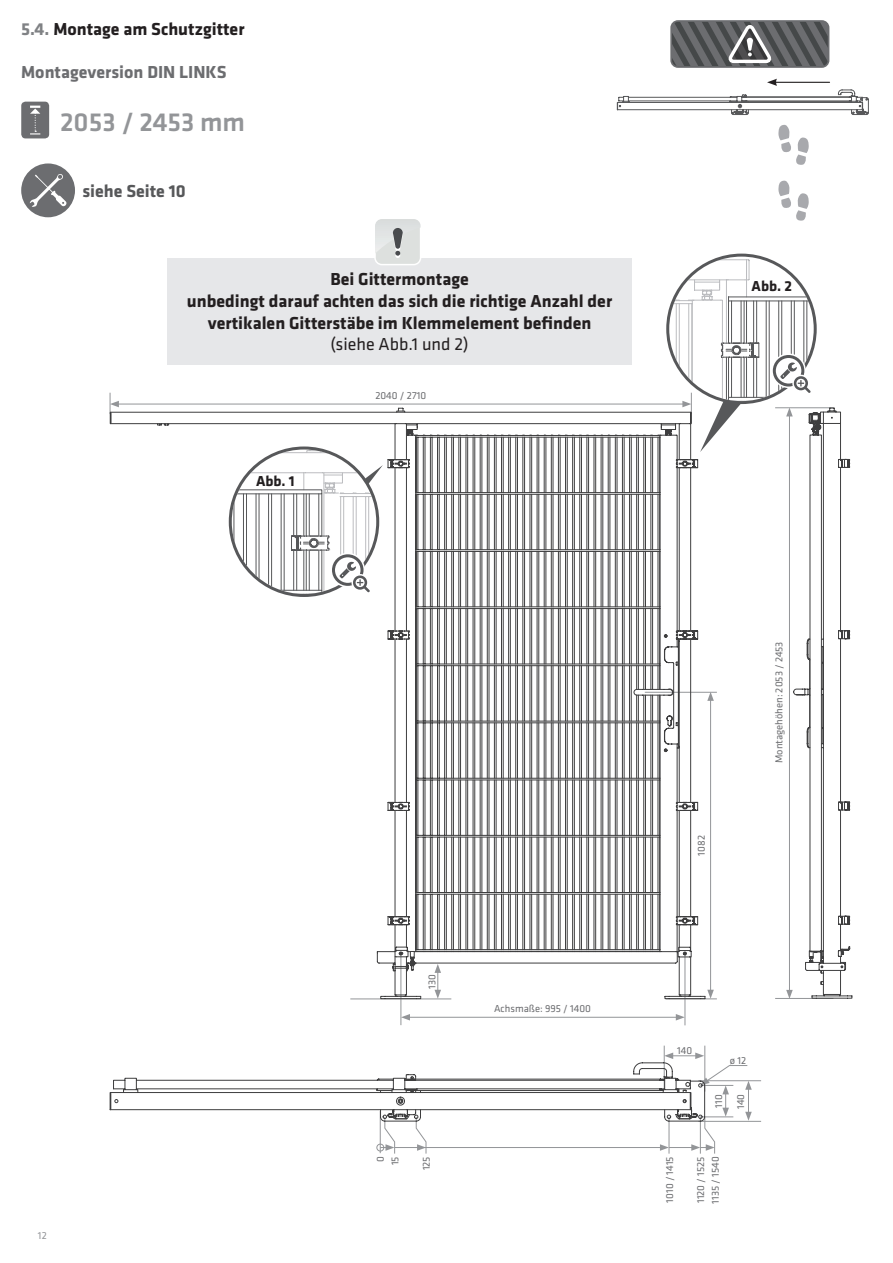
<style>
.page{position:relative;width:893px;height:1263px;background:#fff}
.page>*{position:absolute;margin:0;border:0;box-sizing:border-box;transform-origin:0 0}
.t1{font:500 27px "Klavika";color:#939598}
.t2{font:700 18px/21.6px "Klavika";color:#231f20;text-align:center}
.t3{font:700 18px "Klavika";color:#6c6d70}
.t4{font:18px "Klavika";color:#231f20}
.t5{font:700 18px "Klavika";color:#57585a}
.t6{font:700 15px "Klavika";color:#231f20}
.t7{font:10.5px/14.7px "Klavika";color:#6c6d70}
.t8{font:10.5px "Klavika";color:#939598}
.s1{color:#808285}
</style>
<div class="page">
<hr style="left:408px;top:1017px;width:270px;height:1px;background:#939598">
<svg style="left:676px;top:1014px;width:9px;height:6px"></svg>
<svg style="left:402px;top:1014px;width:8px;height:6px"></svg>
<hr style="left:116px;top:404px;width:569px;height:1px;background:#939598">
<hr style="left:350px;top:999px;width:101px;height:1px;background:#939598">
<hr style="left:401px;top:954px;width:1px;height:71px;background:#939598">
<svg style="left:110px;top:393px;width:9px;height:14px"></svg>
<hr style="left:685px;top:954px;width:1px;height:71px;background:#939598">
<hr style="left:698px;top:1121px;width:63px;height:1px;background:#939598">
<hr style="left:705px;top:1046px;width:1px;height:45px;background:#939598">
<hr style="left:698px;top:1080px;width:63px;height:1px;background:#939598">
<hr style="left:664px;top:1046px;width:1px;height:43px;background:#939598">
<div style="left:21px;top:102px;width:28px;height:36px;background:#6c6d70;border-radius:4px"></div>
<svg style="left:30px;top:106px;width:10px;height:28px"></svg>
<div style="left:21px;top:163px;width:54px;height:54px;background:#6c6d70;border-radius:50%"></div>
<svg style="left:30px;top:174px;width:37px;height:33px"></svg>
<svg style="left:778px;top:124px;width:31px;height:41px"></svg>
<svg style="left:778px;top:180px;width:31px;height:41px"></svg>
<svg style="left:673px;top:21px;width:155px;height:45px;background:#646668"></svg>
<div style="left:670px;top:20px;width:159px;height:48px;border:2px solid #6c6d70;border-radius:7px"></div>
<svg style="left:109px;top:1052px;width:643px;height:102px"></svg>
<svg style="left:157px;top:423px;width:219px;height:174px"></svg>
<svg style="left:376px;top:410px;width:293px;height:586px"></svg>
<svg style="left:669px;top:257px;width:184px;height:742px"></svg>
<svg style="left:617px;top:79px;width:252px;height:36px"></svg>
<div style="left:167px;top:258px;width:465px;height:106px;background:#e6e7e9"></div>
<div style="left:374px;top:218px;width:47px;height:47px;border:2px solid #fff;border-radius:7px"></div>
<svg style="left:375px;top:219px;width:46px;height:46px"></svg>
<p class="t2" style="left:21px;top:17px;width:225px"><span class="s1">5.4.</span> Montage am Schutzgitter</p>
<p class="t3" style="left:21px;top:59px;width:207px">Montageversion DIN LINKS</p>
<h1 class="t1" style="left:60px;top:104px;width:187px">2053 / 2453 mm</h1>
<p class="t5" style="left:82px;top:178px;width:105px">siehe Seite 10</p>
<p class="t2" style="left:187px;top:268px;width:427px">Bei Gittermontage<br>unbedingt darauf achten das sich die richtige Anzahl der vertikalen Gitterstäbe im Klemmelement befinden</p>
<p class="t4" style="left:330px;top:332px;width:140px">(siehe Abb.1 und 2)</p>
<p class="t6" style="left:256px;top:470px;width:40px">Abb. 1</p>
<p class="t7" style="left:375px;top:388px;width:52px">2040 / 2710</p>
<p class="t7" style="left:424px;top:988px;width:16px;rotate:-90deg">130</p>
<p class="t7" style="left:494px;top:1001px;width:99px">Achsmaße: 995 / 1400</p>
<p class="t6" style="left:752px;top:275px;width:42px">Abb. 2</p>
<p class="t7" style="left:694px;top:856px;width:22px;rotate:-90deg">1082</p>
<p class="t7" style="left:771px;top:763px;width:123px;rotate:-90deg">Montagehöhen: 2053 / 2453</p>
<p class="t7" style="left:677px;top:1042px;width:17px">140</p>
<p class="t7" style="left:730px;top:1053px;width:18px">ø 12</p>
<p class="t7" style="left:707px;top:1109px;width:17px;line-height:22px;rotate:-90deg">110<br>140</p>
<p class="t8" style="left:38px;top:1229px;width:10px">12</p>
<p class="t7" style="left:373px;top:1165px;width:10px;rotate:-90deg">0<br>15</p>
<p class="t7" style="left:419px;top:1170px;width:15px;rotate:-90deg">125</p>
<p class="t7" style="left:662px;top:1202px;width:48px;rotate:-90deg">1010 / 1415</p>
<p class="t7" style="left:693px;top:1203px;width:49px;rotate:-90deg">1120 / 1525<br>1135 / 1540</p>
</div>
